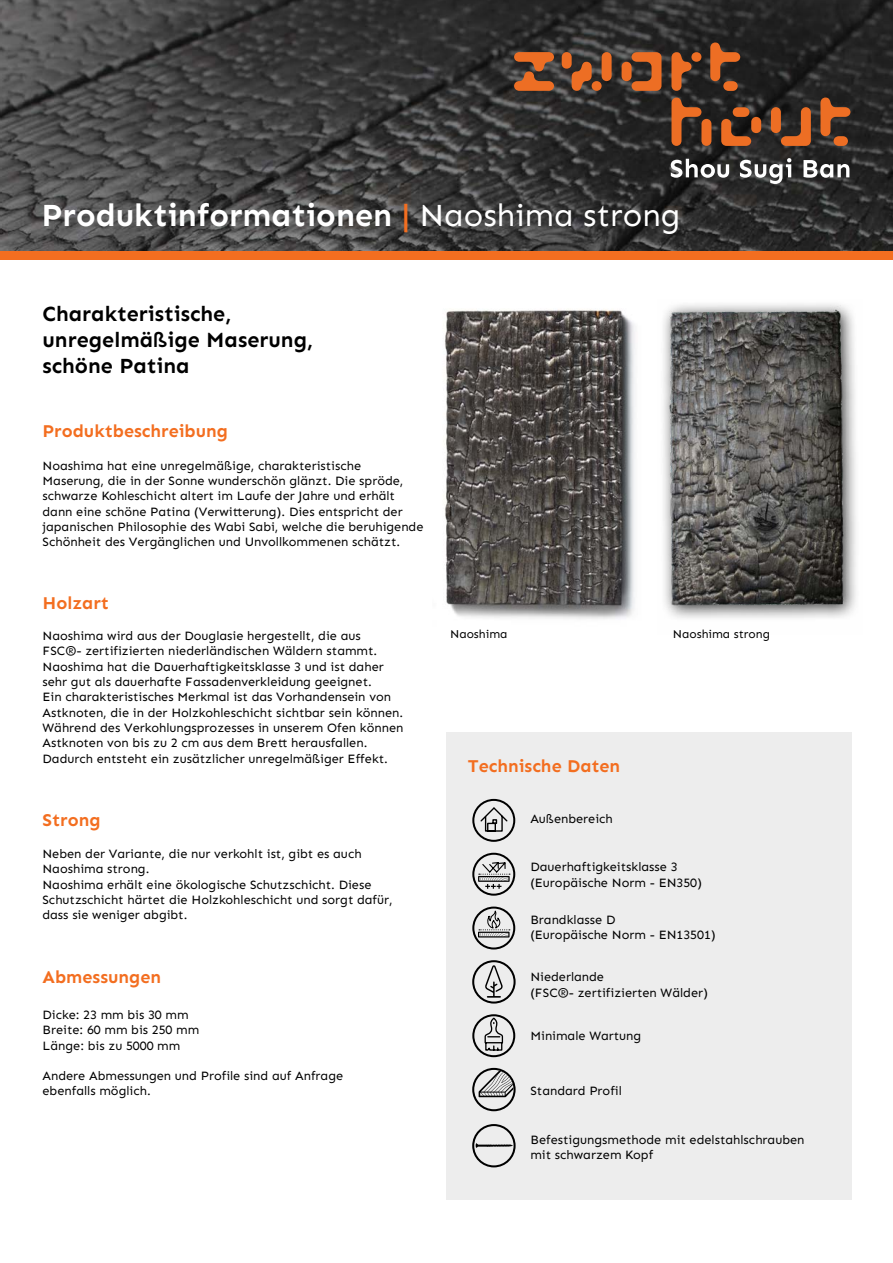
<style>
.page{position:relative;width:893px;height:1263px;background:#fff}
.page>*{position:absolute;margin:0;border:0;box-sizing:border-box;transform-origin:0 0}
.t1{font:700 32.25px "Sen";color:#fff}
.t2{font:700 21.6px/26px "Sen";color:#000}
.t3{font:700 18px "Sen";color:#f36e20}
.t4{font:12.75px/15.3px "Sen";color:#000}
.t5{font:12px "Sen";color:#000}
.s1{color:#f36e20}
.s2{font-weight:400}
</style>
<div class="page">
<img style="left:0;top:0;width:893px;height:251px">
<svg style="left:514px;top:52px;width:40px;height:39px;background:#a3582c"></svg>
<svg style="left:622px;top:52px;width:39px;height:39px;background:#a1562a"></svg>
<svg style="left:671px;top:52px;width:30px;height:39px"></svg>
<svg style="left:771px;top:107px;width:40px;height:39px;background:#8a4a24"></svg>
<svg style="left:721px;top:107px;width:40px;height:39px;background:#7e4321"></svg>
<svg style="left:562px;top:52px;width:50px;height:39px;background:#864e2e"></svg>
<svg style="left:710px;top:43px;width:30px;height:48px"></svg>
<svg style="left:820px;top:98px;width:30px;height:48px"></svg>
<svg style="left:671px;top:98px;width:40px;height:48px;background:#804623"></svg>
<svg style="left:671px;top:158px;width:178px;height:26px"></svg>
<div style="left:0;top:251px;width:893px;height:8px;background:#f36e20"></div>
<div style="left:446px;top:732px;width:405px;height:467px;background:#ededed"></div>
<div style="left:472px;top:853px;width:43px;height:43px;border:2px solid #000;border-radius:50%"></div>
<svg style="left:478px;top:861px;width:32px;height:28px"></svg>
<div style="left:472px;top:906px;width:43px;height:43px;border:2px solid #000;border-radius:50%"></div>
<svg style="left:478px;top:910px;width:32px;height:27px"></svg>
<div style="left:472px;top:799px;width:43px;height:43px;border:2px solid #000;border-radius:50%"></div>
<svg style="left:479px;top:806px;width:30px;height:26px"></svg>
<div style="left:472px;top:960px;width:44px;height:43px;border:2px solid #000;border-radius:50%"></div>
<svg style="left:485px;top:965px;width:18px;height:33px"></svg>
<div style="left:472px;top:1014px;width:43px;height:43px;border:2px solid #000;border-radius:50%"></div>
<svg style="left:484px;top:1018px;width:20px;height:33px"></svg>
<div style="left:472px;top:1124px;width:44px;height:43px;border:2px solid #000;border-radius:50%"></div>
<svg style="left:476px;top:1143px;width:37px;height:5px"></svg>
<div style="left:472px;top:1068px;width:44px;height:43px;border:2px solid #000;border-radius:50%"></div>
<svg style="left:479px;top:1070px;width:34px;height:27px"></svg>
<img style="left:663px;top:304px;width:193px;height:315px">
<img style="left:444px;top:309px;width:191px;height:310px">
<h1 class="t1" style="left:42px;top:196px;width:640px">Produktinformationen <span class="s1">|</span> <span class="s2">Naoshima strong</span></h1>
<h2 class="t2" style="left:43px;top:301px;width:272px">Charakteristische, unregelmäßige Maserung, schöne Patina</h2>
<h3 class="t3" style="left:43px;top:421px;width:187px">Produktbeschreibung</h3>
<p class="t4" style="left:43px;top:458px;width:382px">Noashima hat eine unregelmäßige, charakteristische Maserung, die in der Sonne wunderschön glänzt. Die spröde, schwarze Kohleschicht altert im Laufe der Jahre und erhält dann eine schöne Patina (Verwitterung). Dies entspricht der japanischen Philosophie des Wabi Sabi, welche die beruhigende Schönheit des Vergänglichen und Unvollkommenen schätzt.</p>
<h3 class="t3" style="left:43px;top:592px;width:68px">Holzart</h3>
<p class="t4" style="left:43px;top:628px;width:362px">Naoshima wird aus der Douglasie hergestellt, die aus<br>FSC®- zertifizierten niederländischen Wäldern stammt.<br>Naoshima hat die Dauerhaftigkeitsklasse 3 und ist daher sehr gut als dauerhafte Fassadenverkleidung geeignet.<br>Ein charakteristisches Merkmal ist das Vorhandensein von Astknoten, die in der Holzkohleschicht sichtbar sein können.<br>Während des Verkohlungsprozesses in unserem Ofen können Astknoten von bis zu 2 cm aus dem Brett herausfallen.<br>Dadurch entsteht ein zusätzlicher unregelmäßiger Effekt.</p>
<h3 class="t3" style="left:43px;top:809px;width:60px">Strong</h3>
<p class="t4" style="left:42px;top:846px;width:352px">Neben der Variante, die nur verkohlt ist, gibt es auch Naoshima strong.<br>Naoshima erhält eine ökologische Schutzschicht. Diese Schutzschicht härtet die Holzkohleschicht und sorgt dafür, dass sie weniger abgibt.</p>
<h3 class="t3" style="left:43px;top:966px;width:120px">Abmessungen</h3>
<p class="t4" style="left:43px;top:1007px;width:158px">Dicke: 23 mm bis 30 mm<br>Breite: 60 mm bis 250 mm<br>Länge: bis zu 5000 mm</p>
<p class="t4" style="left:43px;top:1068px;width:302px">Andere Abmessungen und Profile sind auf Anfrage ebenfalls möglich.</p>
<p class="t5" style="left:450px;top:627px;width:59px">Naoshima</p>
<p class="t5" style="left:673px;top:627px;width:99px">Naoshima strong</p>
<h3 class="t3" style="left:468px;top:755px;width:154px">Technische Daten</h3>
<p class="t4" style="left:530px;top:811px;width:84px">Außenbereich</p>
<p class="t4" style="left:530px;top:859px;width:173px">Dauerhaftigkeitsklasse 3 (Europäische Norm - EN350)</p>
<p class="t4" style="left:530px;top:912px;width:187px">Brandklasse D<br>(Europäische Norm - EN13501)</p>
<p class="t4" style="left:530px;top:969px;width:179px">Niederlande<br>(FSC®- zertifizierten Wälder)</p>
<p class="t4" style="left:530px;top:1028px;width:112px">Minimale Wartung</p>
<p class="t4" style="left:530px;top:1083px;width:93px">Standard Profil</p>
<p class="t4" style="left:530px;top:1131px;width:276px">Befestigungsmethode mit edelstahlschrauben mit schwarzem Kopf</p>
</div>
